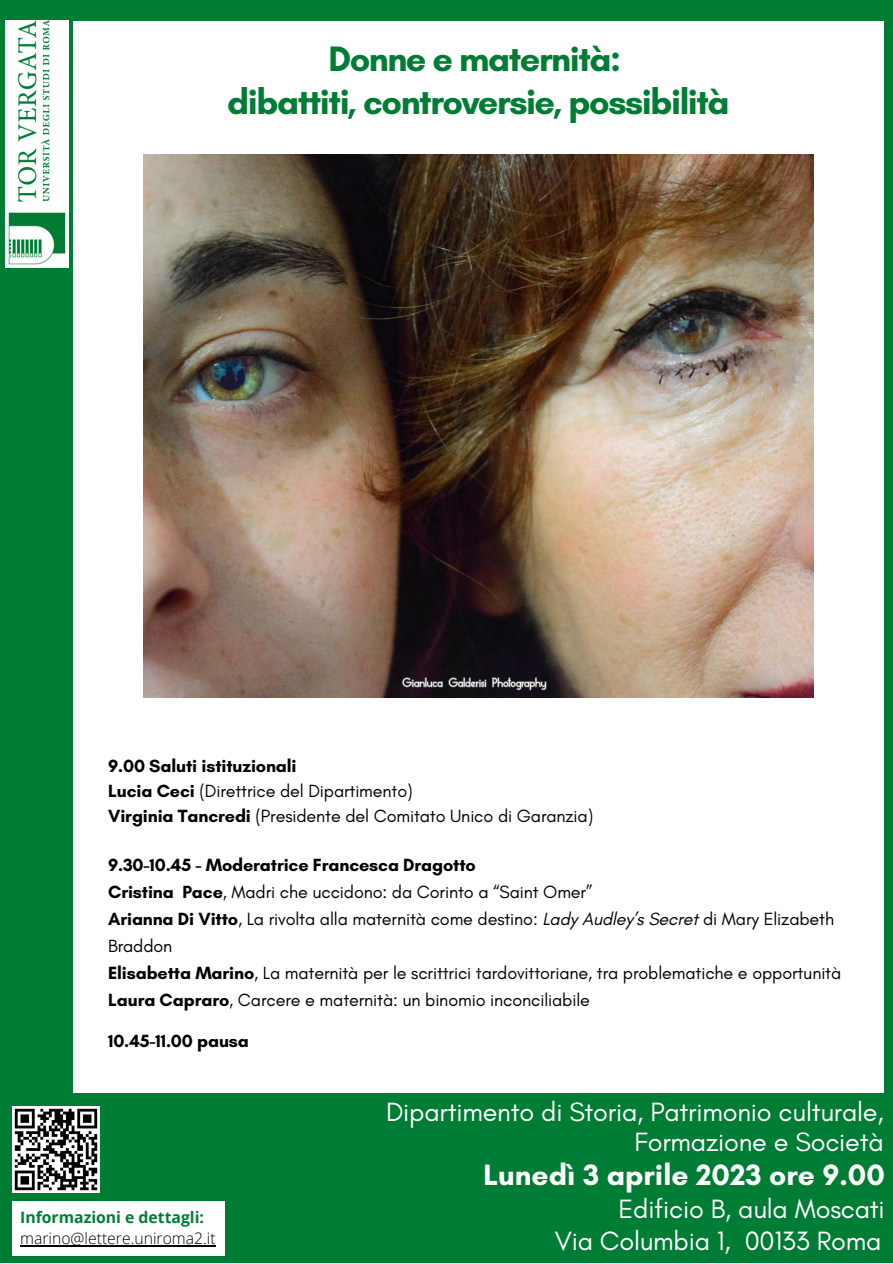
<style>
.page{position:relative;width:893px;height:1264px;background:#fff}
.page>*{position:absolute;margin:0;border:0;box-sizing:border-box;transform-origin:0 0}
.t1{font:700 36px/42.8px "Glacial Indifference";letter-spacing:-.04em;color:#007d34;text-align:center}
.t2{font:700 30px "Glacial Indifference";color:#fff}
.t3{font:27px/30.3px "Glacial Indifference";letter-spacing:-.01em;color:#fff;text-align:right}
.t4{font:18px/27px "Glacial Indifference";letter-spacing:-.01em;color:#000}
.t5{font:700 18px "Glacial Indifference";letter-spacing:-.01em;color:#000}
.t6{font:300 15.75px "Open Sans";color:#000}
.t7{font:700 15.75px "Open Sans";color:#007d34}
.s1{font-weight:700}
.s2{font-style:italic}
</style>
<div class="page">
<div style="left:0;top:0;width:892px;height:1262px;background:#007d34"></div>
<img style="left:6px;top:20px;width:63px;height:248px">
<div style="left:73px;top:21px;width:810px;height:1071px;background:#fff"></div>
<div style="left:13px;top:1200px;width:212px;height:55px;background:#fff"></div>
<img style="left:13px;top:1106px;width:86px;height:86px">
<img style="left:144px;top:154px;width:669px;height:543px">
<hr style="left:20px;top:1245px;width:196px;height:1px;background:#000">
<h1 class="t1" style="left:227px;top:37px;width:504px">Donne e maternità:<br>dibattiti, controversie, possibilità</h1>
<p class="t4" style="left:108px;top:753px;width:486px;line-height:24.8px"><span class="s1">9.00 Saluti istituzionali<br>Lucia Ceci</span> (Direttrice del Dipartimento)<br><span class="s1">Virginia Tancredi</span> (Presidente del Comitato Unico di Garanzia)</p>
<p class="t4" style="left:108px;top:851px;width:734px"><span class="s1">9.30-10.45 - Moderatrice Francesca Dragotto<br>Cristina Pace</span>, Madri che uccidono: da Corinto a “Saint Omer”<br><span class="s1">Arianna Di Vitto</span>, La rivolta alla maternità come destino: <span class="s2">Lady Audley’s Secret</span> di Mary Elizabeth Braddon<br><span class="s1">Elisabetta Marino</span>, La maternità per le scrittrici tardovittoriane, tra problematiche e opportunità <span class="s1">Laura Capraro</span>, Carcere e maternità: un binomio inconciliabile</p>
<p class="t5" style="left:108px;top:1029px;width:142px">10.45-11.00 pausa</p>
<h3 class="t3" style="left:386px;top:1096px;width:499px">Dipartimento di Storia, Patrimonio culturale,<br>Formazione e Società</h3>
<p class="t7" style="left:20px;top:1206px;width:185px">Informazioni e dettagli:</p>
<p class="t6" style="left:20px;top:1227px;width:197px">marino@lettere.uniroma2.it</p>
<h2 class="t2" style="left:483px;top:1156px;width:403px">Lunedì 3 aprile 2023 ore 9.00</h2>
<h3 class="t3" style="left:554px;top:1193px;width:331px;line-height:31.7px">Edificio B, aula Moscati<br>Via Columbia 1, 00133 Roma</h3>
</div>
